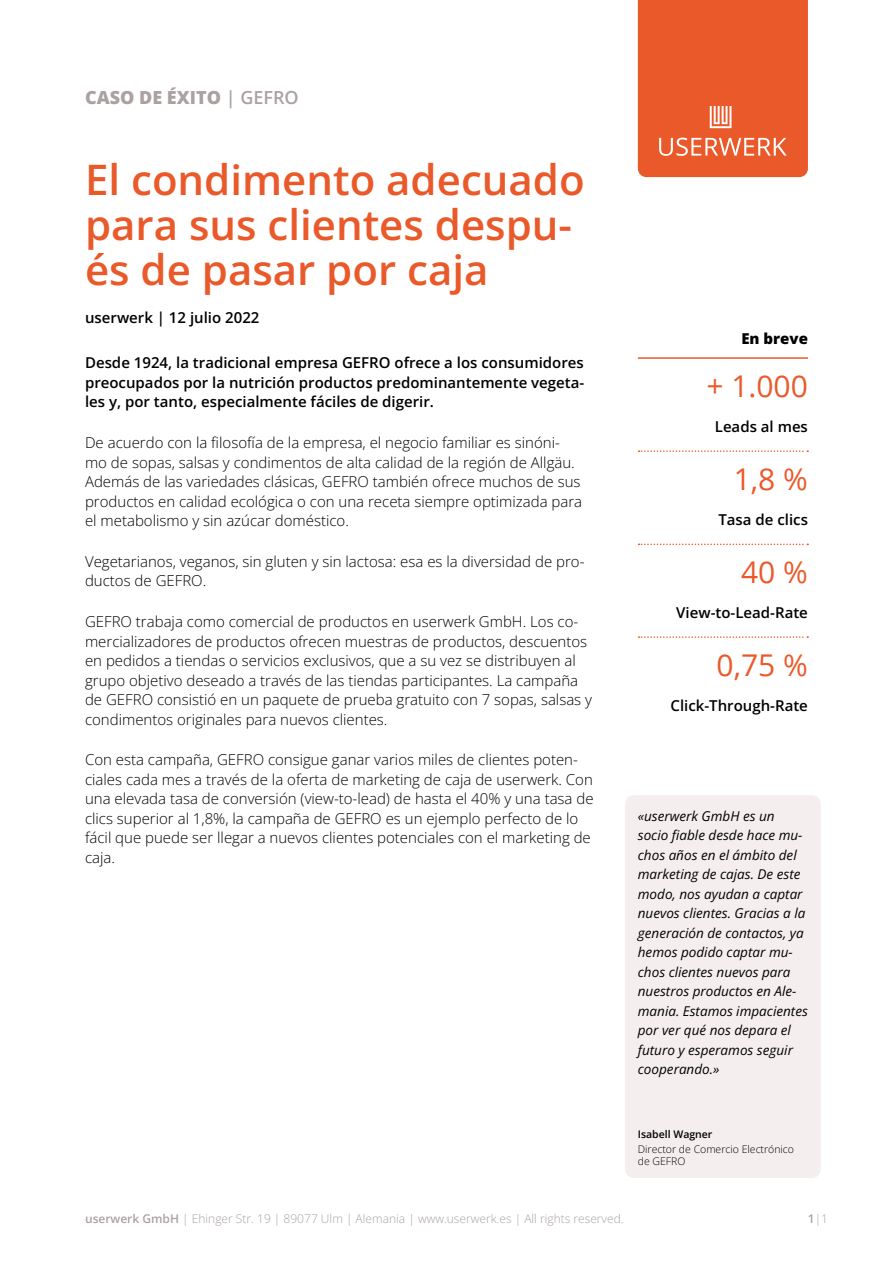
<style>
.page{position:relative;width:893px;height:1263px;background:#fff}
.page>*{position:absolute;margin:0;border:0;box-sizing:border-box;transform-origin:0 0}
.t1{font:600 42px/45px "Open Sans";color:#ea5929}
.t2{font:30px "Open Sans";color:#ea5929}
.t3{font:800 18px "Open Sans";color:#aba1a1}
.Body_text{font:300 15px/19.5px "Open Sans";color:#000}
.Body_text-2{font:600 15px/19.5px "Open Sans";color:#000;text-align:justify}
.t4{font:800 15px "Open Sans";color:#000}
.Body_text-3{font:italic 13.5px/19.5px "Open Sans";color:#000}
.t5{font:300 12px "Open Sans";color:#aba1a1}
.Body_text-4{font:300 10.5px/12px "Open Sans";color:#000}
.Body_text-5{font:600 10.5px "Open Sans";color:#000}
.s1{font-weight:600}
</style>
<div class="page">
<div style="left:625px;top:795px;width:196px;height:383px;background:#f4eeee;border-radius:9px"></div>
<hr style="left:638px;top:357px;width:170px;height:2px;background:#ea5929">
<svg style="left:639px;top:544px;width:169px;height:1px"></svg>
<svg style="left:639px;top:450px;width:169px;height:2px"></svg>
<svg style="left:639px;top:636px;width:169px;height:2px"></svg>
<div style="left:638px;top:0;width:170px;height:177px;background:#ea5929"></div>
<p class="t3" style="left:85px;top:85px;width:215px">CASO DE ÉXITO <span class="s1">| GEFRO</span></p>
<p class="t1" style="left:85px;top:157px;width:501px">El condimento adecuado para sus clientes despu&shy;és de pasar por caja</p>
<p class="Body_text-2" style="left:85px;top:307px;width:176px">userwerk | 12 julio 2022</p>
<p class="Body_text-2" style="left:85px;top:353px;width:501px">Desde 1924, la tradicional empresa GEFRO ofrece a los consumidores preocupados por la nutrición productos predominantemente vegeta&shy;les y, por tanto, especialmente fáciles de digerir.</p>
<p class="Body_text" style="left:85px;top:432px;width:499px">De acuerdo con la filosofía de la empresa, el negocio familiar es sinóni&shy;mo de sopas, salsas y condimentos de alta calidad de la región de Allgäu.<br>Además de las variedades clásicas, GEFRO también ofrece muchos de sus productos en calidad ecológica o con una receta siempre optimizada para el metabolismo y sin azúcar doméstico.</p>
<p class="Body_text" style="left:85px;top:551px;width:501px">Vegetarianos, veganos, sin gluten y sin lactosa: esa es la diversidad de pro&shy;ductos de GEFRO.</p>
<p class="Body_text" style="left:85px;top:612px;width:508px">GEFRO trabaja como comercial de productos en userwerk GmbH. Los co&shy;mercializadores de productos ofrecen muestras de productos, descuentos en pedidos a tiendas o servicios exclusivos, que a su vez se distribuyen al grupo objetivo deseado a través de las tiendas participantes. La campaña de GEFRO consistió en un paquete de prueba gratuito con 7 sopas, salsas y condimentos originales para nuevos clientes.</p>
<p class="Body_text" style="left:85px;top:750px;width:510px">Con esta campaña, GEFRO consigue ganar varios miles de clientes poten&shy;ciales cada mes a través de la oferta de marketing de caja de userwerk. Con una elevada tasa de conversión (view-to-lead) de hasta el 40% y una tasa de clics superior al 1,8%, la campaña de GEFRO es un ejemplo perfecto de lo fácil que puede ser llegar a nuevos clientes potenciales con el marketing de caja.</p>
<p class="t4" style="left:741px;top:328px;width:68px">En breve</p>
<p class="t2" style="left:706px;top:365px;width:103px">+ 1.000</p>
<p class="Body_text-2" style="left:715px;top:416px;width:95px">Leads al mes</p>
<p class="t2" style="left:734px;top:459px;width:76px">1,8 %</p>
<p class="Body_text-2" style="left:718px;top:509px;width:91px">Tasa de clics</p>
<p class="t2" style="left:741px;top:552px;width:68px">40 %</p>
<p class="Body_text-2" style="left:676px;top:602px;width:133px">View-to-Lead-Rate</p>
<p class="t2" style="left:717px;top:645px;width:93px">0,75 %</p>
<p class="Body_text-2" style="left:670px;top:695px;width:139px">Click-Through-Rate</p>
<p class="Body_text-3" style="left:638px;top:805px;width:172px">«userwerk GmbH es un socio fiable desde hace mu&shy;chos años en el ámbito del marketing de cajas. De este modo, nos ayudan a captar nuevos clientes. Gracias a la generación de contactos, ya hemos podido captar mu&shy;chos clientes nuevos para nuestros productos en Ale&shy;mania. Estamos impacientes por ver qué nos depara el futuro y esperamos seguir cooperando.»</p>
<p class="Body_text-5" style="left:638px;top:1127px;width:76px">Isabell Wagner</p>
<p class="Body_text-4" style="left:638px;top:1143px;width:158px">Director de Comercio Electrónico de GEFRO</p>
<p class="t5" style="left:85px;top:1210px;width:540px"><span class="s1">userwerk GmbH</span> | Ehinger Str. 19 | 89077 Ulm | Alemania | www.userwerk.es | All rights reserved.</p>
<p class="t5" style="left:808px;top:1210px;width:22px"><span class="s1">1</span>|1</p>
</div>
